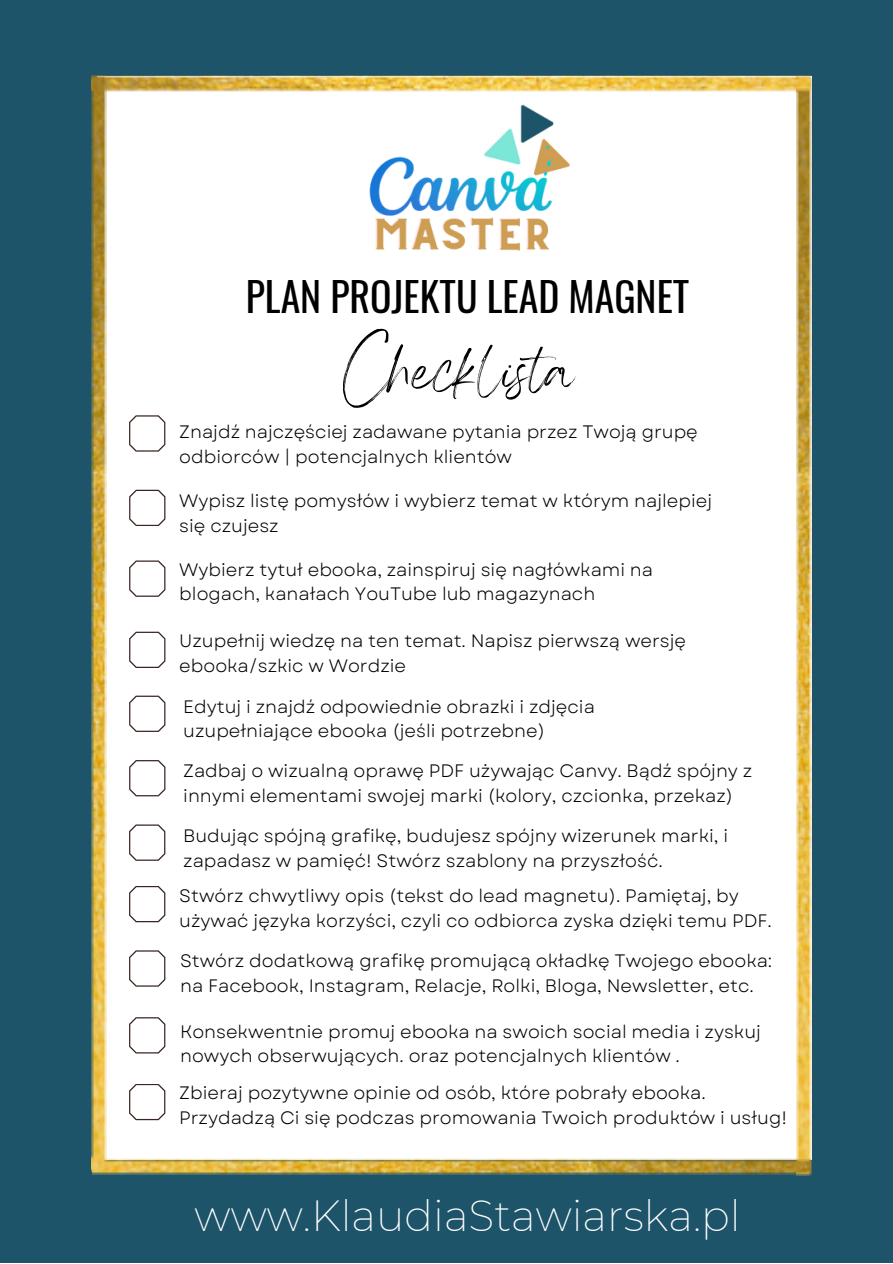
<style>
.page{position:relative;width:893px;height:1264px;background:#fff}
.page>*{position:absolute;margin:0;border:0;box-sizing:border-box;transform-origin:0 0}
.t1{font:83.55px "Angella White";color:#000}
.t2{font:200 42.6px "Montserrat";color:#fff}
.t3{font:39.75px "Oswald";color:#000}
.t4{font:18px/24.8px "Garet";color:#000}
</style>
<div class="page">
<div style="left:0;top:0;width:892px;height:1262px;background:#1d5469"></div>
<img style="left:796px;top:76px;width:15px;height:1099px">
<div style="left:93px;top:75px;width:717px;height:1099px;background:#fff"></div>
<svg style="left:129px;top:415px;width:36px;height:36px"></svg>
<svg style="left:129px;top:490px;width:36px;height:36px"></svg>
<svg style="left:129px;top:560px;width:36px;height:37px"></svg>
<svg style="left:129px;top:631px;width:36px;height:37px"></svg>
<svg style="left:129px;top:695px;width:36px;height:37px"></svg>
<svg style="left:129px;top:760px;width:36px;height:36px"></svg>
<svg style="left:129px;top:824px;width:36px;height:36px"></svg>
<svg style="left:129px;top:886px;width:36px;height:36px"></svg>
<svg style="left:129px;top:950px;width:36px;height:36px"></svg>
<svg style="left:129px;top:1017px;width:36px;height:36px"></svg>
<svg style="left:129px;top:1083px;width:36px;height:37px"></svg>
<img style="left:92px;top:75px;width:14px;height:1096px">
<img style="left:330px;top:75px;width:245px;height:242px">
<h3 class="t3" style="left:246px;top:265px;width:445px">PLAN PROJEKTU LEAD MAGNET</h3>
<h1 class="t1" style="left:343px;top:318px;width:234px">Checklista</h1>
<p class="t4" style="left:179px;top:419px;width:520px">Znajdź najczęściej zadawane pytania przez Twoją grupę odbiorców | potencjalnych klientów</p>
<p class="t4" style="left:179px;top:488px;width:534px">Wypisz listę pomysłów i wybierz temat w którym najlepiej się czujesz</p>
<p class="t4" style="left:179px;top:557px;width:475px">Wybierz tytuł ebooka, zainspiruj się nagłówkami na blogach, kanałach YouTube lub magazynach</p>
<p class="t4" style="left:179px;top:628px;width:508px">Uzupełnij wiedzę na ten temat. Napisz pierwszą wersję ebooka/szkic w Wordzie</p>
<p class="t4" style="left:183px;top:694px;width:413px">Edytuj i znajdź odpowiednie obrazki i zdjęcia uzupełniające ebooka (jeśli potrzebne)</p>
<p class="t4" style="left:183px;top:758px;width:570px">Zadbaj o wizualną oprawę PDF używając Canvy. Bądź spójny z innymi elementami swojej marki (kolory, czcionka, przekaz)</p>
<p class="t4" style="left:183px;top:823px;width:546px">Budując spójną grafikę, budujesz spójny wizerunek marki, i zapadasz w pamięć! Stwórz szablony na przyszłość.</p>
<p class="t4" style="left:179px;top:883px;width:594px">Stwórz chwytliwy opis (tekst do lead magnetu). Pamiętaj, by używać języka korzyści, czyli co odbiorca zyska dzięki temu PDF.</p>
<p class="t4" style="left:180px;top:948px;width:593px">Stwórz dodatkową grafikę promującą okładkę Twojego ebooka: na Facebook, Instagram, Relacje, Rolki, Bloga, Newsletter, etc.</p>
<p class="t4" style="left:180px;top:1019px;width:582px">Konsekwentnie promuj ebooka na swoich social media i zyskuj nowych obserwujących. oraz potencjalnych klientów .</p>
<p class="t4" style="left:179px;top:1080px;width:609px">Zbieraj pozytywne opinie od osób, które pobrały ebooka.<br>Przydadzą Ci się podczas promowania Twoich produktów i usług!</p>
<h2 class="t2" style="left:194px;top:1189px;width:547px">www.KlaudiaStawiarska.pl</h2>
</div>
